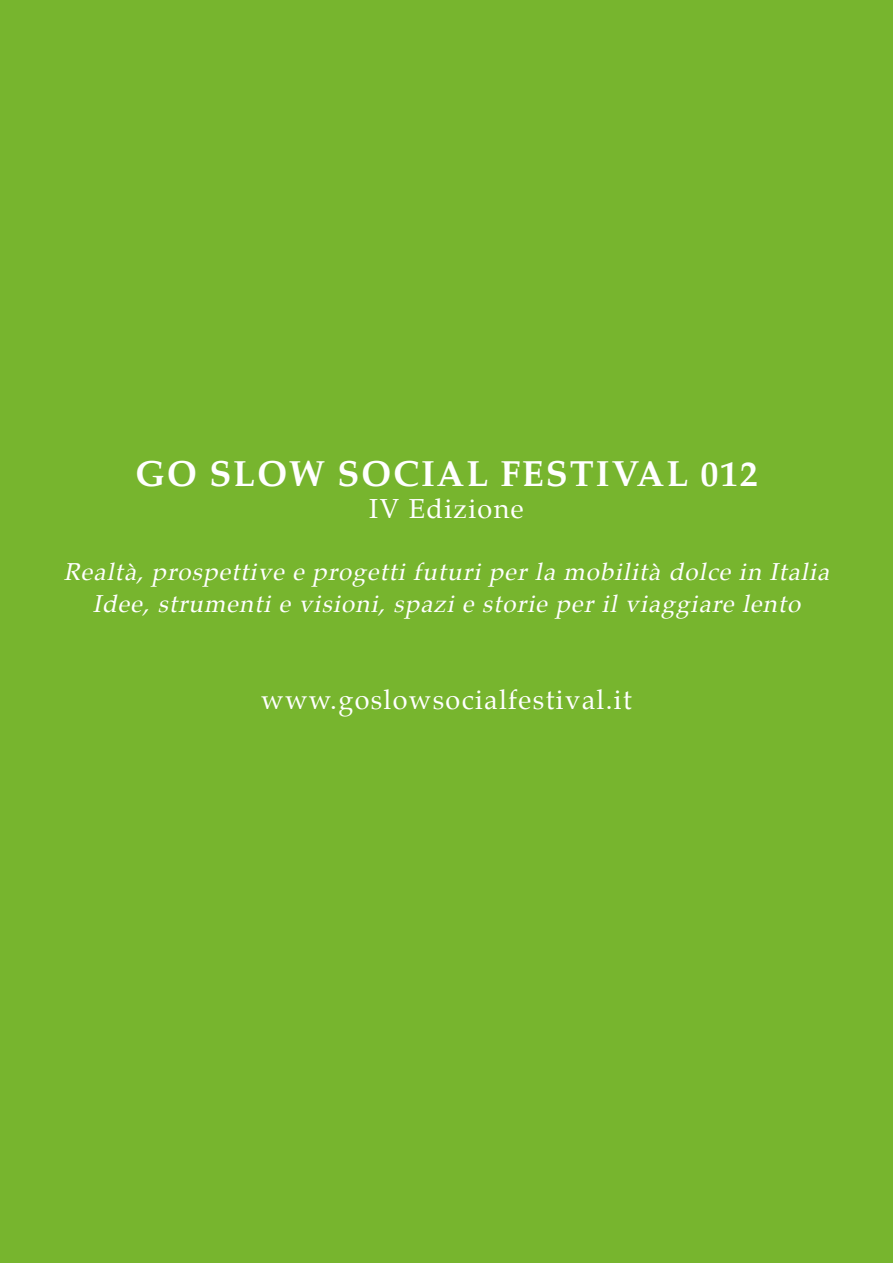
<style>
.page{position:relative;width:893px;height:1263px;background:#77b52e}
.page>*{position:absolute;margin:0;border:0;box-sizing:border-box;transform-origin:0 0}
.t1{font:700 36px "Palatino";letter-spacing:.05em;color:#fff}
.t2{font:27px "Palatino";letter-spacing:.05em;color:#fff}
.t3{font:italic 24px "Palatino";color:#fff}
</style>
<div class="page">
<p class="t1" style="left:135px;top:443px;width:624px">GO SLOW SOCIAL FESTIVAL 012</p>
<p class="t2" style="left:369px;top:487px;width:156px">IV Edizione</p>
<p class="t3" style="left:64px;top:551px;width:775px">Realtà,prospettive e progettifuturiperla mobilità dolce in Italia</p>
<p class="t3" style="left:93px;top:584px;width:717px">Idee,strumentie visioni,spazie storie perilviaggiare lento</p>
<p class="t2" style="left:261px;top:677px;width:372px">www.goslowsocialfestival.it</p>
</div>
